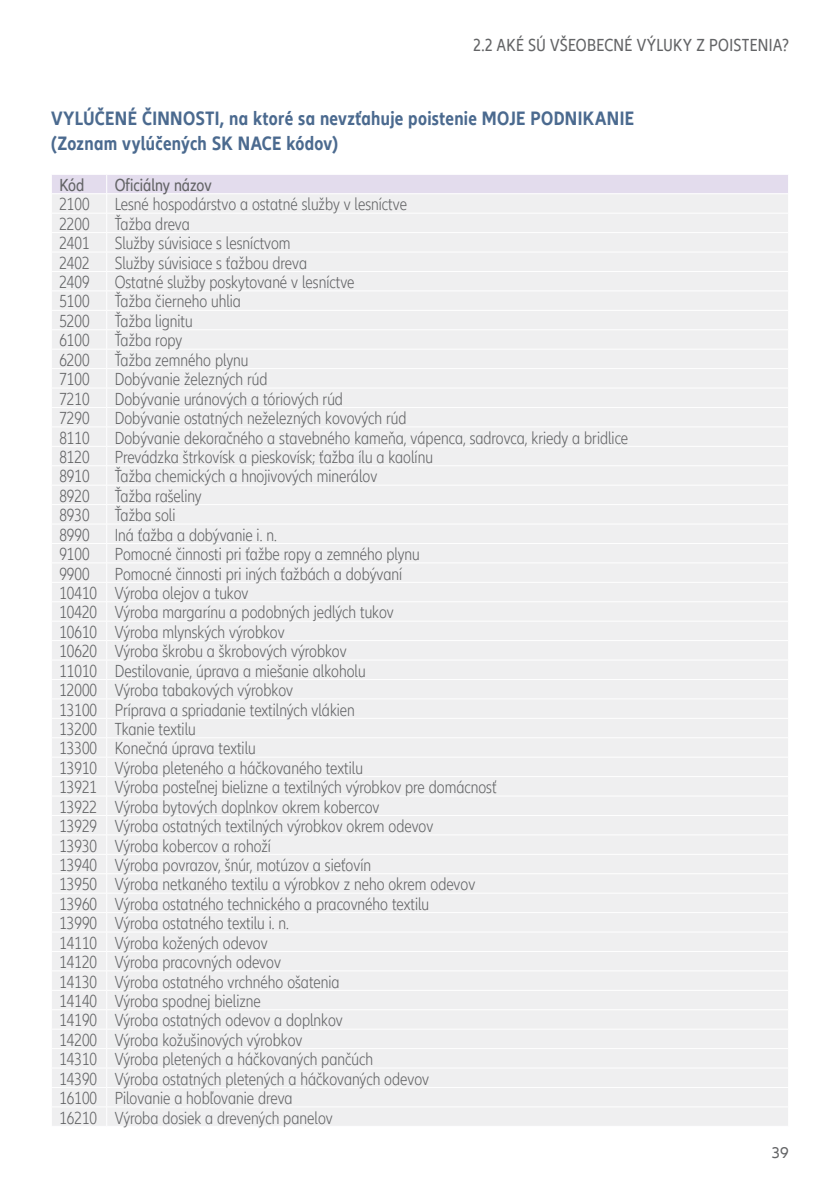
<style>
.page{position:relative;width:840px;height:1191px;background:#fff}
.page>*{position:absolute;margin:0;border:0;box-sizing:border-box;transform-origin:0 0}
.t1{font:700 condensed 20px/24.8px "Allianz Neo";letter-spacing:.015em;color:#4b6a8f}
.t2{font:300 condensed 18px/19.4px "Allianz Neo";color:#636466}
.t3{font:condensed 18px "Allianz Neo";letter-spacing:.015em;color:#636466}
.t4{font:16px "Allianz Neo";color:#636466}
</style>
<div class="page">
<div style="left:52px;top:175px;width:736px;height:951px;background:#efeff0"></div>
<hr style="left:51px;top:193px;width:56px;height:1px;background:#fff">
<hr style="left:107px;top:193px;width:681px;height:1px;background:#fff">
<p class="t3" style="left:473px;top:35px;width:317px">2.2 AKÉ SÚ VŠEOBECNÉ VÝLUKY Z POISTENIA?</p>
<p class="t1" style="left:51px;top:107px;width:584px">VYLÚČENÉ ČINNOSTI, na ktoré sa nevzťahuje poistenie MOJE PODNIKANIE (Zoznam vylúčených SK NACE kódov)</p>
<p class="t3" style="left:59px;top:175px;width:27px">Kód</p>
<p class="t3" style="left:115px;top:175px;width:98px">Oficiálny názov</p>
<p class="t2" style="left:59px;top:195px;width:32px">2100</p>
<p class="t2" style="left:115px;top:195px;width:294px">Lesné hospodárstvo a ostatné služby v lesníctve</p>
<p class="t2" style="left:59px;top:215px;width:32px">2200</p>
<p class="t2" style="left:115px;top:215px;width:77px">Ťažba dreva</p>
<p class="t2" style="left:59px;top:234px;width:32px">2401</p>
<p class="t2" style="left:115px;top:234px;width:177px">Služby súvisiace s lesníctvom</p>
<p class="t2" style="left:59px;top:253px;width:32px">2402</p>
<p class="t2" style="left:115px;top:253px;width:194px">Služby súvisiace s ťažbou dreva</p>
<p class="t2" style="left:59px;top:273px;width:32px">2409</p>
<p class="t2" style="left:115px;top:273px;width:241px">Ostatné služby poskytované v lesníctve</p>
<p class="t2" style="left:59px;top:292px;width:32px">5100</p>
<p class="t2" style="left:115px;top:292px;width:128px">Ťažba čierneho uhlia</p>
<p class="t2" style="left:59px;top:312px;width:32px">5200</p>
<p class="t2" style="left:115px;top:312px;width:79px">Ťažba lignitu</p>
<p class="t2" style="left:59px;top:331px;width:32px">6100</p>
<p class="t2" style="left:115px;top:331px;width:69px">Ťažba ropy</p>
<p class="t2" style="left:59px;top:350px;width:32px">6200</p>
<p class="t2" style="left:115px;top:350px;width:135px">Ťažba zemného plynu</p>
<p class="t2" style="left:59px;top:370px;width:32px">7100</p>
<p class="t2" style="left:115px;top:370px;width:154px">Dobývanie železných rúd</p>
<p class="t2" style="left:59px;top:389px;width:32px">7210</p>
<p class="t2" style="left:115px;top:389px;width:230px">Dobývanie uránových a tóriových rúd</p>
<p class="t2" style="left:59px;top:409px;width:32px">7290</p>
<p class="t2" style="left:115px;top:409px;width:293px">Dobývanie ostatných neželezných kovových rúd</p>
<p class="t2" style="left:59px;top:428px;width:32px">8110</p>
<p class="t2" style="left:115px;top:428px;width:514px">Dobývanie dekoračného a stavebného kameňa, vápenca, sadrovca, kriedy a bridlice</p>
<p class="t2" style="left:59px;top:448px;width:32px">8120</p>
<p class="t2" style="left:115px;top:448px;width:319px">Prevádzka štrkovísk a pieskovísk; ťažba ílu a kaolínu</p>
<p class="t2" style="left:59px;top:467px;width:32px">8910</p>
<p class="t2" style="left:115px;top:467px;width:264px">Ťažba chemických a hnojivových minerálov</p>
<p class="t2" style="left:59px;top:486px;width:32px">8920</p>
<p class="t2" style="left:115px;top:486px;width:88px">Ťažba rašeliny</p>
<p class="t2" style="left:59px;top:506px;width:32px">8930</p>
<p class="t2" style="left:115px;top:506px;width:62px">Ťažba soli</p>
<p class="t2" style="left:59px;top:525px;width:32px">8990</p>
<p class="t2" style="left:115px;top:525px;width:163px">Iná ťažba a dobývanie i. n.</p>
<p class="t2" style="left:59px;top:545px;width:32px">9100</p>
<p class="t2" style="left:115px;top:545px;width:306px">Pomocné činnosti pri ťažbe ropy a zemného plynu</p>
<p class="t2" style="left:59px;top:564px;width:32px">9900</p>
<p class="t2" style="left:59px;top:564px;width:438px;text-indent:55px">Pomocné činnosti pri iných ťažbách a dobývaní<br>10410 Výroba olejov a tukov<br>10420 Výroba margarínu a podobných jedlých tukov<br>10610 Výroba mlynských výrobkov<br>10620 Výroba škrobu a škrobových výrobkov<br>11010 Destilovanie, úprava a miešanie alkoholu<br>12000 Výroba tabakových výrobkov<br>13100 Príprava a spriadanie textilných vlákien<br>13200 Tkanie textilu<br>13300 Konečná úprava textilu<br>13910 Výroba pleteného a háčkovaného textilu<br>13921 Výroba posteľnej bielizne a textilných výrobkov pre domácnosť 13922 Výroba bytových doplnkov okrem kobercov<br>13929 Výroba ostatných textilných výrobkov okrem odevov<br>13930 Výroba kobercov a rohoží<br>13940 Výroba povrazov, šnúr, motúzov a sieťovín<br>13950 Výroba netkaného textilu a výrobkov z neho okrem odevov 13960 Výroba ostatného technického a pracovného textilu<br>13990 Výroba ostatného textilu i. n.<br>14110 Výroba kožených odevov<br>14120 Výroba pracovných odevov<br>14130 Výroba ostatného vrchného ošatenia<br>14140 Výroba spodnej bielizne<br>14190 Výroba ostatných odevov a doplnkov<br>14200 Výroba kožušinových výrobkov<br>14310 Výroba pletených a háčkovaných pančúch<br>14390 Výroba ostatných pletených a háčkovaných odevov<br>16100 Pilovanie a hobľovanie dreva<br>16210 Výroba dosiek a drevených panelov</p>
<p class="t4" style="left:771px;top:1143px;width:19px">39</p>
</div>
